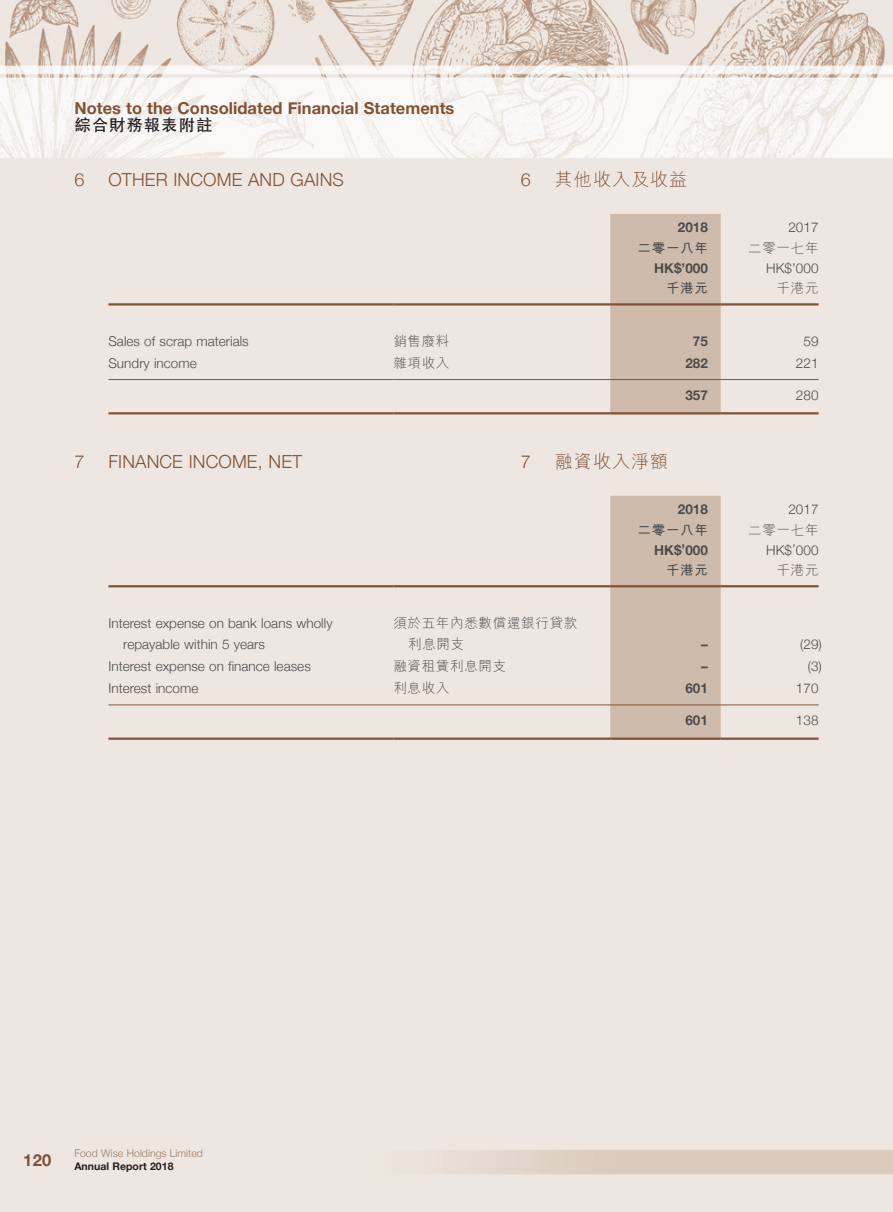
<style>
.page{position:relative;width:893px;height:1212px;background:#fff}
.page>*{position:absolute;margin:0;border:0;box-sizing:border-box;transform-origin:0 0}
.Heading_1{font:300 18px "Helvetica Neue";letter-spacing:.01em;color:#815235}
.C_Heading_1{font:300 18px "M Hei HK";letter-spacing:.06em;color:#815235}
.C_Heading_1-2{font:300 18px "Helvetica Neue";color:#815235}
.t1{font:700 16.5px "Helvetica Neue";letter-spacing:.005em;color:#815235}
.t2{font:700 16.5px "C Hei 2 HK";letter-spacing:.055em;color:#231f20}
.Body_Text{font:300 13.5px/21.8px "Helvetica Neue";letter-spacing:.005em;color:#4b4c4d}
.Body_Text-2{font:700 13.5px "Helvetica Neue";letter-spacing:.005em;color:#4b4c4d}
.C_Body_Text{font:300 13.5px/21.8px "M Hei HK";letter-spacing:.055em;color:#4b4c4d}
.Body_Text-3{font:700 13.5px "M Hei HK";letter-spacing:.055em;color:#4b4c4d}
.Body_Text-4{font:300 13.5px "M Hei HK";letter-spacing:.055em;color:#4b4c4d}
.t3{font:300 10.5px "Helvetica Neue";letter-spacing:.005em;color:#9f795f}
.t4{font:700 10.5px "Helvetica Neue";letter-spacing:.005em;color:#231f20}
</style>
<div class="page">
<img style="left:0;top:0;width:893px;height:1212px">
<div style="left:610px;top:214px;width:111px;height:198px;background:#cfbbab"></div>
<hr style="left:108px;top:303px;width:285px;height:2px;background:#815235">
<hr style="left:393px;top:303px;width:217px;height:2px;background:#815235">
<hr style="left:610px;top:303px;width:111px;height:2px;background:#815235">
<hr style="left:721px;top:303px;width:98px;height:2px;background:#815235">
<hr style="left:108px;top:379px;width:285px;height:1px;background:#815235">
<hr style="left:393px;top:379px;width:217px;height:1px;background:#815235">
<hr style="left:610px;top:379px;width:111px;height:1px;background:#815235">
<hr style="left:721px;top:379px;width:98px;height:1px;background:#815235">
<hr style="left:108px;top:412px;width:285px;height:2px;background:#815235">
<hr style="left:393px;top:412px;width:217px;height:2px;background:#815235">
<hr style="left:610px;top:412px;width:111px;height:2px;background:#815235">
<hr style="left:721px;top:412px;width:98px;height:2px;background:#815235">
<div style="left:610px;top:496px;width:111px;height:241px;background:#cfbbab"></div>
<hr style="left:108px;top:585px;width:285px;height:2px;background:#815235">
<hr style="left:393px;top:585px;width:217px;height:2px;background:#815235">
<hr style="left:610px;top:585px;width:111px;height:2px;background:#815235">
<hr style="left:721px;top:585px;width:98px;height:2px;background:#815235">
<hr style="left:108px;top:704px;width:285px;height:1px;background:#815235">
<hr style="left:393px;top:704px;width:217px;height:1px;background:#815235">
<hr style="left:610px;top:704px;width:111px;height:1px;background:#815235">
<hr style="left:721px;top:704px;width:98px;height:1px;background:#815235">
<hr style="left:108px;top:737px;width:285px;height:3px;background:#815235">
<hr style="left:393px;top:737px;width:217px;height:3px;background:#815235">
<hr style="left:610px;top:737px;width:111px;height:3px;background:#815235">
<hr style="left:721px;top:737px;width:98px;height:3px;background:#815235">
<p class="t1" style="left:74px;top:95px;width:382px">Notes to the Consolidated Financial Statements</p>
<p class="t2" style="left:74px;top:116px;width:140px">綜合財務報表附註</p>
<p class="Heading_1" style="left:74px;top:165px;width:12px">6</p>
<p class="Heading_1" style="left:108px;top:165px;width:237px">OTHER INCOME AND GAINS</p>
<p class="C_Heading_1-2" style="left:521px;top:165px;width:12px">6</p>
<p class="C_Heading_1" style="left:555px;top:170px;width:134px">其他收入及收益</p>
<p class="Body_Text-2" style="left:678px;top:217px;width:32px">2018</p>
<p class="Body_Text" style="left:788px;top:216px;width:32px">2017</p>
<p class="Body_Text-3" style="left:638px;top:238px;width:72px">二零一八年</p>
<p class="Body_Text-4" style="left:748px;top:241px;width:72px">二零一七年</p>
<p class="Body_Text-2" style="left:654px;top:258px;width:55px">HK$’000</p>
<p class="Body_Text" style="left:766px;top:256px;width:54px">HK$’000</p>
<p class="Body_Text-3" style="left:666px;top:278px;width:43px">千港元</p>
<p class="Body_Text-4" style="left:777px;top:281px;width:43px">千港元</p>
<p class="Body_Text" style="left:108px;top:329px;width:142px">Sales of scrap materials</p>
<p class="C_Body_Text" style="left:393px;top:330px;width:58px">銷售廢料</p>
<p class="Body_Text-2" style="left:693px;top:330px;width:17px">75</p>
<p class="Body_Text" style="left:803px;top:329px;width:17px">59</p>
<p class="Body_Text" style="left:108px;top:351px;width:90px">Sundry income</p>
<p class="C_Body_Text" style="left:393px;top:352px;width:58px">雜項收入</p>
<p class="Body_Text-2" style="left:685px;top:352px;width:24px">282</p>
<p class="Body_Text" style="left:796px;top:351px;width:24px">221</p>
<p class="Body_Text-2" style="left:685px;top:385px;width:24px">357</p>
<p class="Body_Text" style="left:796px;top:383px;width:24px">280</p>
<p class="Heading_1" style="left:74px;top:447px;width:12px">7</p>
<p class="Heading_1" style="left:108px;top:447px;width:195px">FINANCE INCOME, NET</p>
<p class="C_Heading_1-2" style="left:521px;top:447px;width:12px">7</p>
<p class="C_Heading_1" style="left:555px;top:452px;width:115px">融資收入淨額</p>
<p class="Body_Text-2" style="left:678px;top:499px;width:32px">2018</p>
<p class="Body_Text" style="left:788px;top:498px;width:32px">2017</p>
<p class="Body_Text-3" style="left:638px;top:520px;width:72px">二零一八年</p>
<p class="Body_Text-4" style="left:748px;top:523px;width:72px">二零一七年</p>
<p class="Body_Text-2" style="left:654px;top:539px;width:55px">HK$’000</p>
<p class="Body_Text" style="left:766px;top:538px;width:54px">HK$’000</p>
<p class="Body_Text-3" style="left:666px;top:560px;width:43px">千港元</p>
<p class="Body_Text-4" style="left:777px;top:563px;width:43px">千港元</p>
<p class="Body_Text" style="left:123px;top:611px;width:211px;text-indent:-15px">Interest expense on bank loans wholly repayable within 5 years</p>
<p class="C_Body_Text" style="left:408px;top:612px;width:171px;text-indent:-15px">須於五年內悉數償還銀行貸款利息開支</p>
<p class="Body_Text-2" style="left:701px;top:634px;width:8px">–</p>
<p class="Body_Text" style="left:800px;top:633px;width:23px">(29)</p>
<p class="Body_Text" style="left:108px;top:654px;width:204px">Interest expense on finance leases</p>
<p class="C_Body_Text" style="left:393px;top:655px;width:115px">融資租賃利息開支</p>
<p class="Body_Text-2" style="left:701px;top:656px;width:8px">–</p>
<p class="Body_Text" style="left:808px;top:654px;width:16px">(3)</p>
<p class="Body_Text" style="left:108px;top:676px;width:91px">Interest income</p>
<p class="C_Body_Text" style="left:393px;top:677px;width:58px">利息收入</p>
<p class="Body_Text-2" style="left:685px;top:677px;width:24px">601</p>
<p class="Body_Text" style="left:796px;top:676px;width:24px">170</p>
<p class="Body_Text-2" style="left:685px;top:710px;width:24px">601</p>
<p class="Body_Text" style="left:796px;top:709px;width:24px">138</p>
<p class="t1" style="left:23px;top:1147px;width:30px">120</p>
<p class="t3" style="left:74px;top:1144px;width:130px">Food Wise Holdings Limited</p>
<p class="t4" style="left:74px;top:1158px;width:101px">Annual Report 2018</p>
</div>
